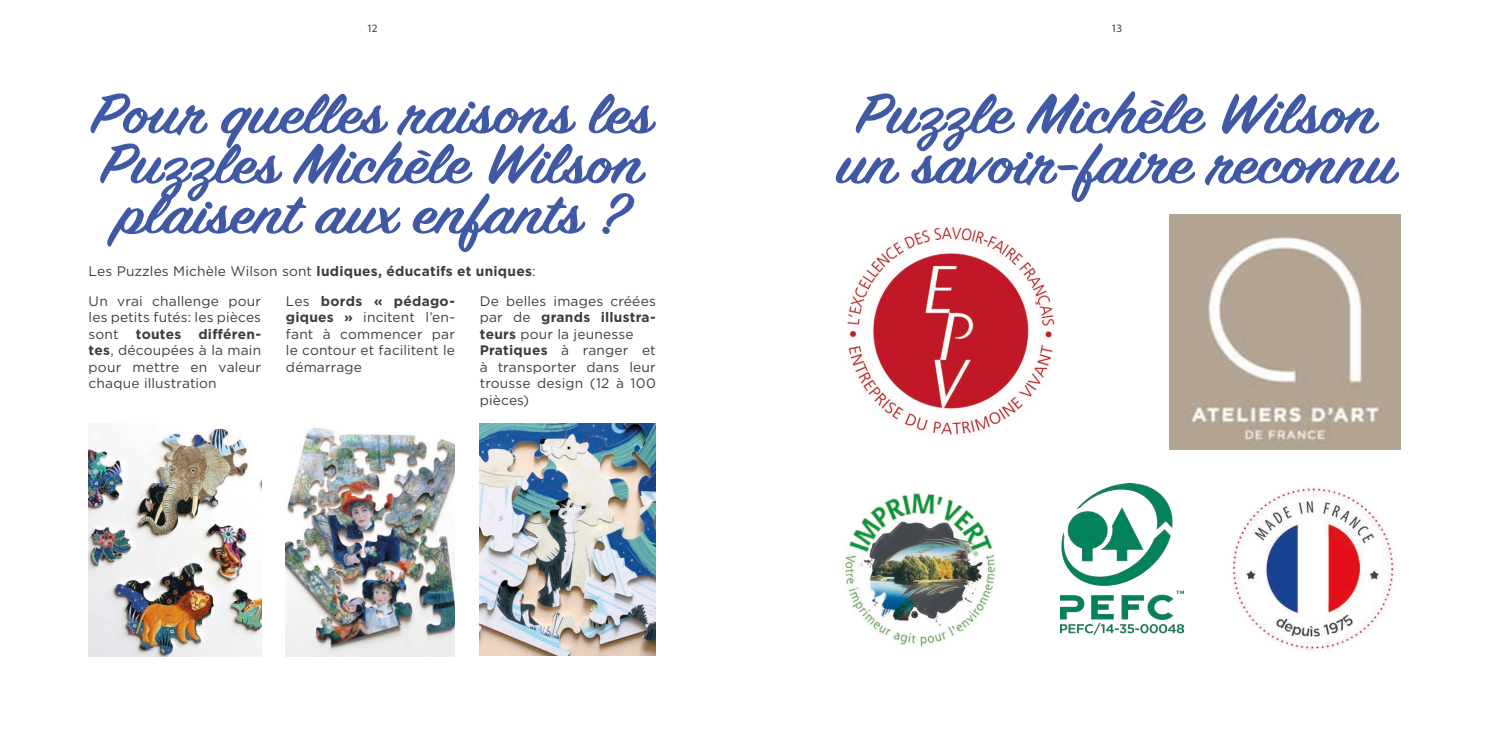
<style>
.page{position:relative;width:1489px;height:745px;background:#fff}
.page>*{position:absolute;margin:0;border:0;box-sizing:border-box;transform-origin:0 0}
.Headline_NEUcha{font:600 62.5px "Sign Painter House Script";color:#4059a5;scale:1.2 1}
.Texte{font:13.75px/16.5px "Gotham";letter-spacing:.01em;color:#3d3d3c;text-align:justify}
.t1{font:11.25px "Myriad Pro";color:#3d3d3c}
.s1{font-weight:700}
</style>
<div class="page">
<img style="left:89px;top:428px;width:172px;height:228px">
<img style="left:480px;top:423px;width:176px;height:232px">
<img style="left:286px;top:428px;width:169px;height:228px">
<img style="left:847px;top:227px;width:208px;height:208px">
<img style="left:1060px;top:483px;width:122px;height:152px">
<img style="left:844px;top:492px;width:152px;height:155px">
<img style="left:1169px;top:214px;width:231px;height:235px">
<img style="left:1232px;top:487px;width:163px;height:164px">
<p class="t1" style="left:367px;top:22px;width:12px">12</p>
<p class="t1" style="left:1111px;top:22px;width:12px">13</p>
<p class="Headline_NEUcha" style="left:92px;top:76px;width:469px">Pour quelles raisons les</p>
<p class="Headline_NEUcha" style="left:101px;top:126px;width:455px">Puzzles Michèle Wilson</p>
<p class="Headline_NEUcha" style="left:117px;top:176px;width:427px">plaisent aux enfants ?</p>
<p class="Texte" style="left:89px;top:263px;width:448px">Les Puzzles Michèle Wilson sont <span class="s1">ludiques, éducatifs et uniques</span>:</p>
<p class="Texte" style="left:89px;top:292px;width:174px">Un vrai challenge pour les petits futés: les pièces sont <span class="s1">toutes différen&shy;tes</span>, découpées à la main pour mettre en valeur chaque illustration</p>
<p class="Texte" style="left:286px;top:292px;width:170px">Les <span class="s1">bords « pédago&shy;giques »</span> incitent l’en&shy;fant à commencer par le contour et facilitent le démarrage</p>
<p class="Texte" style="left:480px;top:292px;width:177px">De belles images créées par de <span class="s1">grands illustra&shy;teurs</span> pour la jeunesse</p>
<p class="Texte" style="left:480px;top:341px;width:178px"><span class="s1">Pratiques</span> à ranger et à transporter dans leur trousse design (12 à 100 pièces)</p>
<p class="Headline_NEUcha" style="left:857px;top:76px;width:437px">Puzzle Michèle Wilson</p>
<p class="Headline_NEUcha" style="left:837px;top:126px;width:467px">un savoir-faire reconnu</p>
</div>
